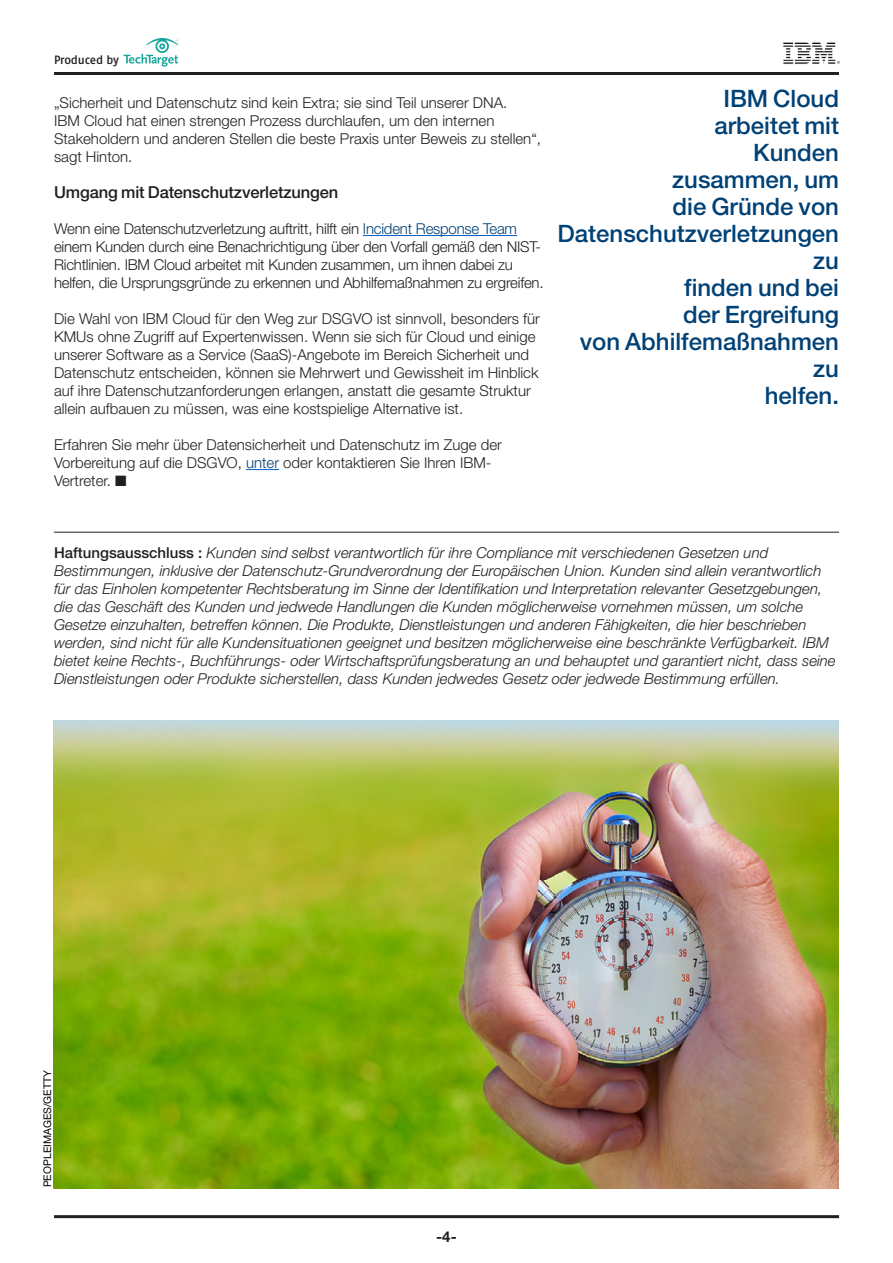
<style>
.page{position:relative;width:893px;height:1263px;background:#fff}
.page>*{position:absolute;margin:0;border:0;box-sizing:border-box;transform-origin:0 0}
.Premium_pullquote{font:500 24px/27px "Helvetica Neue LT Std";color:#004176;text-align:right}
.Premium_crosshead{font:500 16.5px "Helvetica Neue LT Std";letter-spacing:-.01em;color:#231f20}
.Premium_body_copy{font:300 15px/18px "Helvetica Neue LT Std";color:#231f20}
.Premium_body_copy-2{font:italic 300 15px/18px "Helvetica Neue LT Std";color:#231f20}
.t1{font:700 15px "Helvetica Neue LT Std";color:#231f20}
.t2{font:500 12px "Fago OT";letter-spacing:-.015em;color:#231f20}
.Picture_credit{font:10.5px "Helvetica Neue LT Std";color:#000}
.s1{color:#004176}
.s2{font-weight:500;font-style:normal}
</style>
<div class="page">
<hr style="left:54px;top:72px;width:785px;height:3px;background:#231f20">
<hr style="left:54px;top:1215px;width:785px;height:3px;background:#231f20">
<img style="left:783px;top:42px;width:57px;height:22px">
<svg style="left:124px;top:38px;width:54px;height:29px"></svg>
<hr style="left:363px;top:235px;width:154px;height:1px;background:#0563c1">
<hr style="left:246px;top:469px;width:33px;height:1px;background:#0563c1">
<img style="left:54px;top:720px;width:785px;height:468px">
<hr style="left:54px;top:532px;width:785px;height:1px;background:#231f20">
<p class="t2" style="left:54px;top:52px;width:66px">Produced by</p>
<p class="Premium_body_copy" style="left:54px;top:93px;width:489px">„Sicherheit und Datenschutz sind kein Extra; sie sind Teil unserer DNA.<br>IBM Cloud hat einen strengen Prozess durchlaufen, um den internen Stakeholdern und anderen Stellen die beste Praxis unter Beweis zu stellen“, sagt Hinton.</p>
<p class="Premium_crosshead" style="left:54px;top:182px;width:286px">Umgang mit Datenschutzverletzungen</p>
<p class="Premium_body_copy" style="left:54px;top:219px;width:491px">Wenn eine Datenschutzverletzung auftritt, hilft ein <span class="s1">Incident Response Team </span>einem Kunden durch eine Benachrichtigung über den Vorfall gemäß den NIST-Richtlinien. IBM Cloud arbeitet mit Kunden zusammen, um ihnen dabei zu helfen, die Ursprungsgründe zu erkennen und Abhilfemaßnahmen zu ergreifen.</p>
<p class="Premium_body_copy" style="left:54px;top:309px;width:487px">Die Wahl von IBM Cloud für den Weg zur DSGVO ist sinnvoll, besonders für KMUs ohne Zugriff auf Expertenwissen. Wenn sie sich für Cloud und einige unserer Software as a Service (SaaS)-Angebote im Bereich Sicherheit und Datenschutz entscheiden, können sie Mehrwert und Gewissheit im Hinblick auf ihre Datenschutzanforderungen erlangen, anstatt die gesamte Struktur allein aufbauen zu müssen, was eine kostspielige Alternative ist.</p>
<p class="Premium_body_copy" style="left:54px;top:435px;width:449px">Erfahren Sie mehr über Datensicherheit und Datenschutz im Zuge der<br>Vorbereitung auf die DSGVO, <span class="s1">unter</span> oder kontaktieren Sie Ihren IBM-<br>Vertreter. ■</p>
<p class="Premium_pullquote" style="left:558px;top:85px;width:283px">IBM Cloud<br>arbeitet mit<br>Kunden<br>zusammen, um<br>die Gründe von<br>Datenschutzverletzungen zu<br>finden und bei<br>der Ergreifung<br>von Abhilfemaßnahmen zu<br>helfen.</p>
<p class="Premium_body_copy-2" style="left:54px;top:543px;width:783px"><span class="s2">Haftungsausschluss :</span> Kunden sind selbst verantwortlich für ihre Compliance mit verschiedenen Gesetzen und Bestimmungen, inklusive der Datenschutz-Grundverordnung der Europäischen Union. Kunden sind allein verantwortlich für das Einholen kompetenter Rechtsberatung im Sinne der Identifikation und Interpretation relevanter Gesetzgebungen, die das Geschäft des Kunden und jedwede Handlungen die Kunden möglicherweise vornehmen müssen, um solche Gesetze einzuhalten, betreffen können. Die Produkte, Dienstleistungen und anderen Fähigkeiten, die hier beschrieben werden, sind nicht für alle Kundensituationen geeignet und besitzen möglicherweise eine beschränkte Verfügbarkeit. IBM bietet keine Rechts-, Buchführungs- oder Wirtschaftsprüfungsberatung an und behauptet und garantiert nicht, dass seine Dienstleistungen oder Produkte sicherstellen, dass Kunden jedwedes Gesetz oder jedwede Bestimmung erfüllen.</p>
<p class="Picture_credit" style="left:41px;top:1187px;width:118px;rotate:-90deg">PEOPLEIMAGES/GETTY</p>
<p class="t1" style="left:436px;top:1227px;width:22px">-4-</p>
</div>
